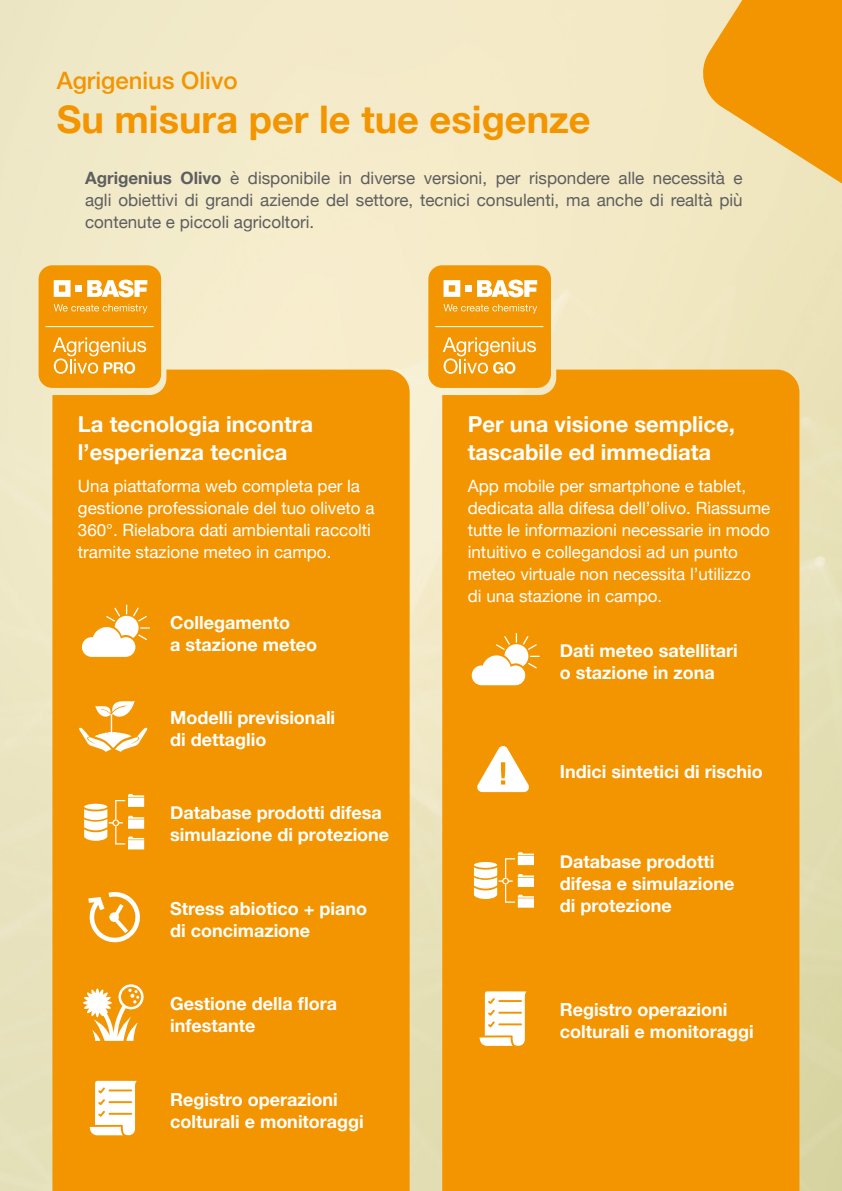
<style>
.page{position:relative;width:842px;height:1191px;background:#fff}
.page>*{position:absolute;margin:0;border:0;box-sizing:border-box;transform-origin:0 0}
.t1{font:700 38px "Helvetica Neue";color:#f39500}
.t2{font:500 24px "Helvetica Neue";color:#f39500}
.t3{font:700 22px/28px "Helvetica Neue";color:#fff}
.t4{font:700 18px/22px "Helvetica Neue";color:#fff}
.t5{font:17px/22px "Helvetica Neue";color:#fff}
.t6{font:17px/22px "Helvetica Neue";color:#5e5e5e;text-align:justify}
.s1{font-weight:700}
</style>
<div class="page">
<img style="left:0;top:0;width:842px;height:1191px">
<svg style="left:697px;top:0;width:145px;height:267px;background:#f1c066"></svg>
<div style="left:52px;top:369px;width:358px;height:822px;background:#f39500"></div>
<div style="left:442px;top:369px;width:357px;height:822px;background:#f39500"></div>
<div style="left:39px;top:265px;width:122px;height:123px;background:#f39500;border-radius:14px"></div>
<svg style="left:54px;top:280px;width:16px;height:17px"></svg>
<div style="left:76px;top:285px;width:6px;height:7px;background:#fff"></div>
<svg style="left:87px;top:280px;width:60px;height:17px"></svg>
<svg style="left:54px;top:304px;width:93px;height:9px"></svg>
<svg style="left:53px;top:337px;width:93px;height:37px"></svg>
<hr style="left:45px;top:326px;width:109px;height:1px;background:#fff">
<div style="left:428px;top:265px;width:123px;height:123px;background:#f39500;border-radius:14px"></div>
<svg style="left:443px;top:280px;width:17px;height:17px"></svg>
<div style="left:465px;top:285px;width:7px;height:7px;background:#fff"></div>
<svg style="left:477px;top:280px;width:60px;height:17px"></svg>
<svg style="left:443px;top:304px;width:94px;height:9px"></svg>
<svg style="left:443px;top:337px;width:93px;height:37px"></svg>
<hr style="left:435px;top:326px;width:108px;height:1px;background:#fff">
<svg style="left:79px;top:695px;width:69px;height:57px"></svg>
<svg style="left:82px;top:604px;width:68px;height:53px"></svg>
<svg style="left:472px;top:633px;width:68px;height:52px"></svg>
<svg style="left:477px;top:746px;width:52px;height:46px"></svg>
<svg style="left:83px;top:984px;width:61px;height:56px"></svg>
<svg style="left:90px;top:1080px;width:47px;height:55px"></svg>
<svg style="left:480px;top:991px;width:47px;height:54px"></svg>
<svg style="left:84px;top:794px;width:60px;height:55px"></svg>
<svg style="left:474px;top:852px;width:60px;height:55px"></svg>
<svg style="left:88px;top:891px;width:53px;height:54px"></svg>
<h2 class="t2" style="left:57px;top:61px;width:183px">Agrigenius Olivo</h2>
<h1 class="t1" style="left:57px;top:90px;width:536px">Su misura per le tue esigenze</h1>
<p class="t6" style="left:85px;top:168px;width:659px"><span class="s1">Agrigenius Olivo</span> è disponibile in diverse versioni, per rispondere alle necessità e agli obiettivi di grandi aziende del settore, tecnici consulenti, ma anche di realtà più contenute e piccoli agricoltori.</p>
<p class="t3" style="left:78px;top:410px;width:237px">La tecnologia incontra l’esperienza tecnica</p>
<p class="t5" style="left:78px;top:475px;width:298px">Una piattaforma web completa per la gestione professionale del tuo oliveto a 360°. Rielabora dati ambientali raccolti tramite stazione meteo in campo.</p>
<p class="t4" style="left:170px;top:611px;width:148px">Collegamento<br>a stazione meteo</p>
<p class="t4" style="left:170px;top:707px;width:167px">Modelli previsionali di dettaglio</p>
<p class="t4" style="left:170px;top:802px;width:221px">Database prodotti difesa simulazione di protezione</p>
<p class="t3" style="left:468px;top:410px;width:269px">Per una visione semplice, tascabile ed immediata</p>
<p class="t5" style="left:468px;top:475px;width:304px">App mobile per smartphone e tablet, dedicata alla difesa dell’olivo. Riassume tutte le informazioni necessarie in modo intuitivo e collegandosi ad un punto meteo virtuale non necessita l’utilizzo<br>di una stazione in campo.</p>
<p class="t4" style="left:560px;top:640px;width:179px">Dati meteo satellitari o stazione in zona</p>
<p class="t4" style="left:560px;top:761px;width:204px">Indici sintetici di rischio</p>
<p class="t4" style="left:560px;top:850px;width:176px">Database prodotti difesa e simulazione</p>
<p class="t4" style="left:170px;top:898px;width:199px">Stress abiotico + piano</p>
<p class="t4" style="left:560px;top:894px;width:113px">di protezione</p>
<p class="t4" style="left:170px;top:920px;width:142px">di concimazione</p>
<p class="t4" style="left:170px;top:993px;width:168px">Gestione della flora infestante</p>
<p class="t4" style="left:170px;top:1088px;width:195px">Registro operazioni colturali e monitoraggi</p>
<p class="t4" style="left:560px;top:999px;width:195px">Registro operazioni colturali e monitoraggi</p>
</div>
